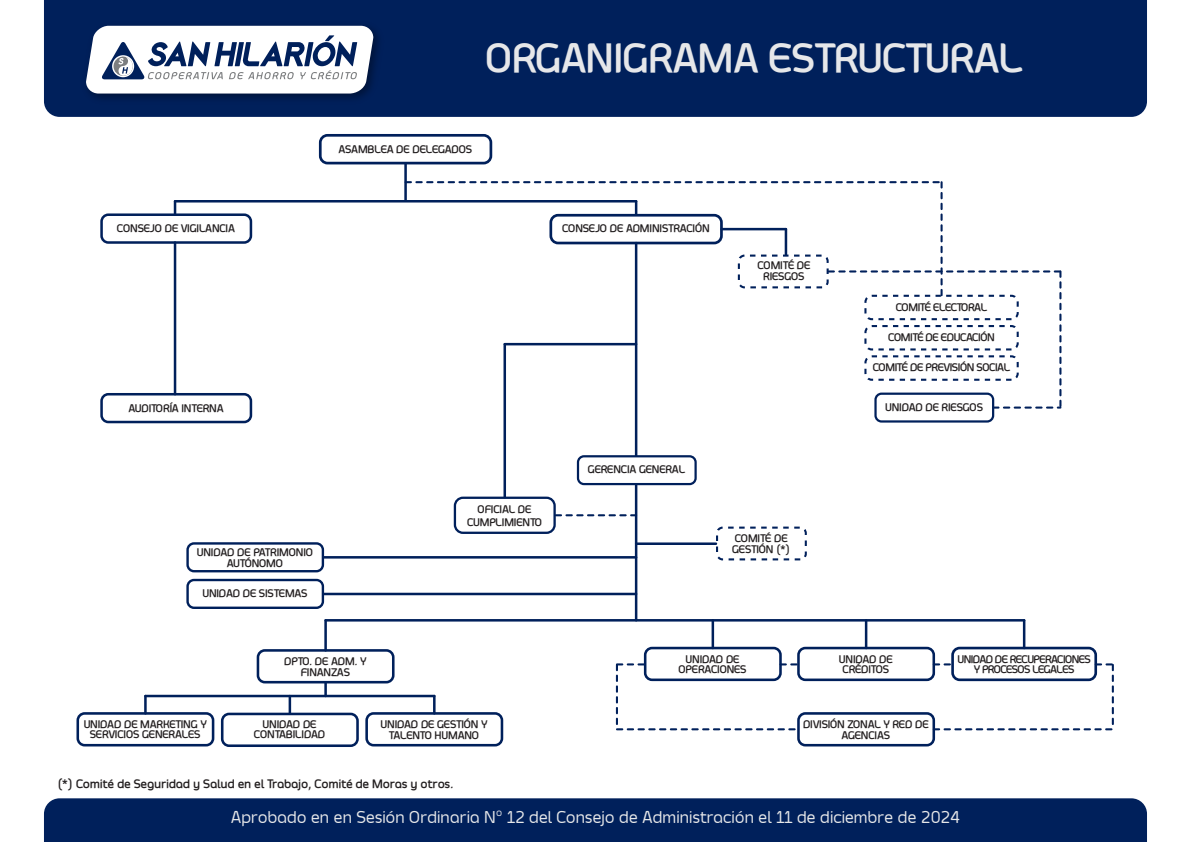
<style>
.page{position:relative;width:1191px;height:842px;background:#fff}
.page>*{position:absolute;margin:0;border:0;box-sizing:border-box;transform-origin:0 0}
.t1{font:700 39.8px "Smoolthan";letter-spacing:.005em;color:#e6e7e9}
.t2{font:17px "Smoolthan";letter-spacing:.005em;color:#e6e7e9}
.t3{font:700 12px "Smoolthan";letter-spacing:.005em;color:#231f20}
.t4{font:700 10.8px/10.8px "Smoolthan";color:#231f20;text-align:center}
.t5{font:700 10.8px "Smoolthan";letter-spacing:-.025em;color:#231f20}
.t6{font:700 10.8px/10.8px "Smoolthan";letter-spacing:-.04em;color:#231f20;text-align:center}
</style>
<div class="page">
<div style="left:44px;top:0;width:1103px;height:117px;background:#00205b"></div>
<div style="left:44px;top:798px;width:1103px;height:44px;background:#00205b"></div>
<img style="left:79px;top:19px;width:309px;height:89px">
<svg style="left:86px;top:26px;width:287px;height:68px"></svg>
<div style="left:319px;top:134px;width:173px;height:30px;border:3px solid #00205b;border-radius:7px"></div>
<div style="left:100px;top:213px;width:152px;height:31px;border:3px solid #00205b;border-radius:7px"></div>
<div style="left:100px;top:393px;width:152px;height:30px;border:3px solid #00205b;border-radius:7px"></div>
<div style="left:186px;top:542px;width:138px;height:30px;border:2px solid #00205b;border-radius:6px"></div>
<div style="left:186px;top:579px;width:138px;height:30px;border:2px solid #00205b;border-radius:6px"></div>
<div style="left:257px;top:649px;width:137px;height:34px;border:3px solid #00205b;border-radius:7px"></div>
<div style="left:76px;top:712px;width:138px;height:34px;border:3px solid #00205b;border-radius:7px"></div>
<div style="left:221px;top:713px;width:138px;height:34px;border:3px solid #00205b;border-radius:7px"></div>
<div style="left:365px;top:712px;width:138px;height:34px;border:3px solid #00205b;border-radius:7px"></div>
<div style="left:797px;top:712px;width:138px;height:34px;border:3px solid #00205b;border-radius:7px"></div>
<div style="left:644px;top:647px;width:137px;height:34px;border:3px solid #00205b;border-radius:7px"></div>
<div style="left:716px;top:527px;width:91px;height:33px;border:2px dashed #00205b;border-radius:6px"></div>
<div style="left:797px;top:647px;width:138px;height:34px;border:3px solid #00205b;border-radius:7px"></div>
<div style="left:951px;top:647px;width:146px;height:34px;border:3px solid #00205b;border-radius:7px"></div>
<div style="left:577px;top:455px;width:119px;height:30px;border:2px solid #00205b;border-radius:6px"></div>
<div style="left:874px;top:393px;width:120px;height:30px;border:2px solid #00205b;border-radius:6px"></div>
<div style="left:454px;top:497px;width:102px;height:37px;border:2px solid #00205b;border-radius:8px"></div>
<hr style="left:404px;top:163px;width:3px;height:38px;background:#00205b">
<svg style="left:174px;top:201px;width:2px;height:14px"></svg>
<hr style="left:174px;top:242px;width:2px;height:152px;background:#00205b">
<hr style="left:635px;top:243px;width:2px;height:212px;background:#00205b">
<hr style="left:635px;top:485px;width:2px;height:135px;background:#00205b">
<hr style="left:503px;top:344px;width:3px;height:153px;background:#00205b">
<hr style="left:711px;top:620px;width:3px;height:28px;background:#00205b">
<hr style="left:324px;top:620px;width:3px;height:30px;background:#00205b">
<svg style="left:324px;top:683px;width:3px;height:12px"></svg>
<hr style="left:144px;top:696px;width:3px;height:17px;background:#00205b">
<svg style="left:289px;top:697px;width:2px;height:16px"></svg>
<svg style="left:433px;top:696px;width:2px;height:17px"></svg>
<hr style="left:145px;top:695px;width:289px;height:2px;background:#00205b">
<hr style="left:865px;top:620px;width:2px;height:28px;background:#00205b">
<hr style="left:1023px;top:620px;width:2px;height:28px;background:#00205b">
<hr style="left:175px;top:200px;width:461px;height:2px;background:#00205b">
<hr style="left:324px;top:556px;width:312px;height:3px;background:#00205b">
<hr style="left:324px;top:593px;width:312px;height:2px;background:#00205b">
<hr style="left:325px;top:619px;width:699px;height:2px;background:#00205b">
<hr style="left:636px;top:542px;width:80px;height:3px;background:#00205b">
<svg style="left:555px;top:514px;width:80px;height:2px"></svg>
<svg style="left:616px;top:663px;width:182px;height:67px"></svg>
<svg style="left:933px;top:663px;width:181px;height:67px"></svg>
<svg style="left:405px;top:181px;width:657px;height:228px"></svg>
<h1 class="t1" style="left:487px;top:37px;width:538px">ORGANIGRAMA ESTRUCTURAL</h1>
<p class="t4" style="left:117px;top:224px;width:119px">CONSEJO DE VIGILANCIA</p>
<p class="t4" style="left:339px;top:144px;width:135px">ASAMBLEA DE DELEGADOS</p>
<p class="t4" style="left:562px;top:224px;width:149px">CONSEJO DE ADMINISTRACIÓN</p>
<p class="t4" style="left:758px;top:261px;width:54px">COMITÉ DE<br>RIESGOS</p>
<p class="t4" style="left:129px;top:403px;width:97px">AUDITORÍA INTERNA</p>
<p class="t4" style="left:197px;top:547px;width:118px">UNIDAD DE PATRIMONIO<br>AUTÓNOMO</p>
<p class="t4" style="left:203px;top:588px;width:106px">UNIDAD DE SISTEMAS</p>
<p class="t4" style="left:467px;top:503px;width:76px;line-height:12.9px">OFICIAL DE<br>CUMPLIMIENTO</p>
<p class="t4" style="left:588px;top:465px;width:99px">GERENCIA GENERAL</p>
<p class="t4" style="left:732px;top:533px;width:59px;text-align:left">COMITÉ DE<br>GESTIÓN (*)</p>
<p class="t5" style="left:896px;top:301px;width:93px">COMITÉ ELECTORAL</p>
<p class="t5" style="left:888px;top:331px;width:108px">COMITÉ DE EDUCACIÓN</p>
<p class="t5" style="left:873px;top:362px;width:139px">COMITÉ DE PREVISIÓN SOCIAL</p>
<p class="t4" style="left:885px;top:402px;width:99px">UNIDAD DE RIESGOS</p>
<p class="t4" style="left:284px;top:656px;width:84px">DPTO. DE ADM. Y<br>FINANZAS</p>
<p class="t4" style="left:679px;top:654px;width:69px">UNIDAD DE<br>OPERACIONES</p>
<p class="t4" style="left:839px;top:654px;width:55px">UNIDAD DE<br>CRÉDITOS</p>
<p class="t6" style="left:957px;top:654px;width:135px">UNIDAD DE RECUPERACIONES<br>Y PROCESOS LEGALES</p>
<p class="t4" style="left:84px;top:719px;width:124px">UNIDAD DE MARKETING Y<br>SERVICIOS GENERALES</p>
<p class="t4" style="left:254px;top:719px;width:73px">UNIDAD DE<br>CONTABILIDAD</p>
<p class="t4" style="left:381px;top:719px;width:108px">UNIDAD DE GESTIÓN Y<br>TALENTO HUMANO</p>
<p class="t4" style="left:803px;top:719px;width:127px">DIVISIÓN ZONAL Y RED DE<br>AGENCIAS</p>
<p class="t3" style="left:58px;top:777px;width:397px">(*) Comité de Seguridad y Salud en el Trabajo, Comité de Moras y otros.</p>
<h2 class="t2" style="left:231px;top:808px;width:730px">Aprobado en en Sesión Ordinaria N° 12 del Consejo de Administración el 11 de diciembre de 2024</h2>
</div>
